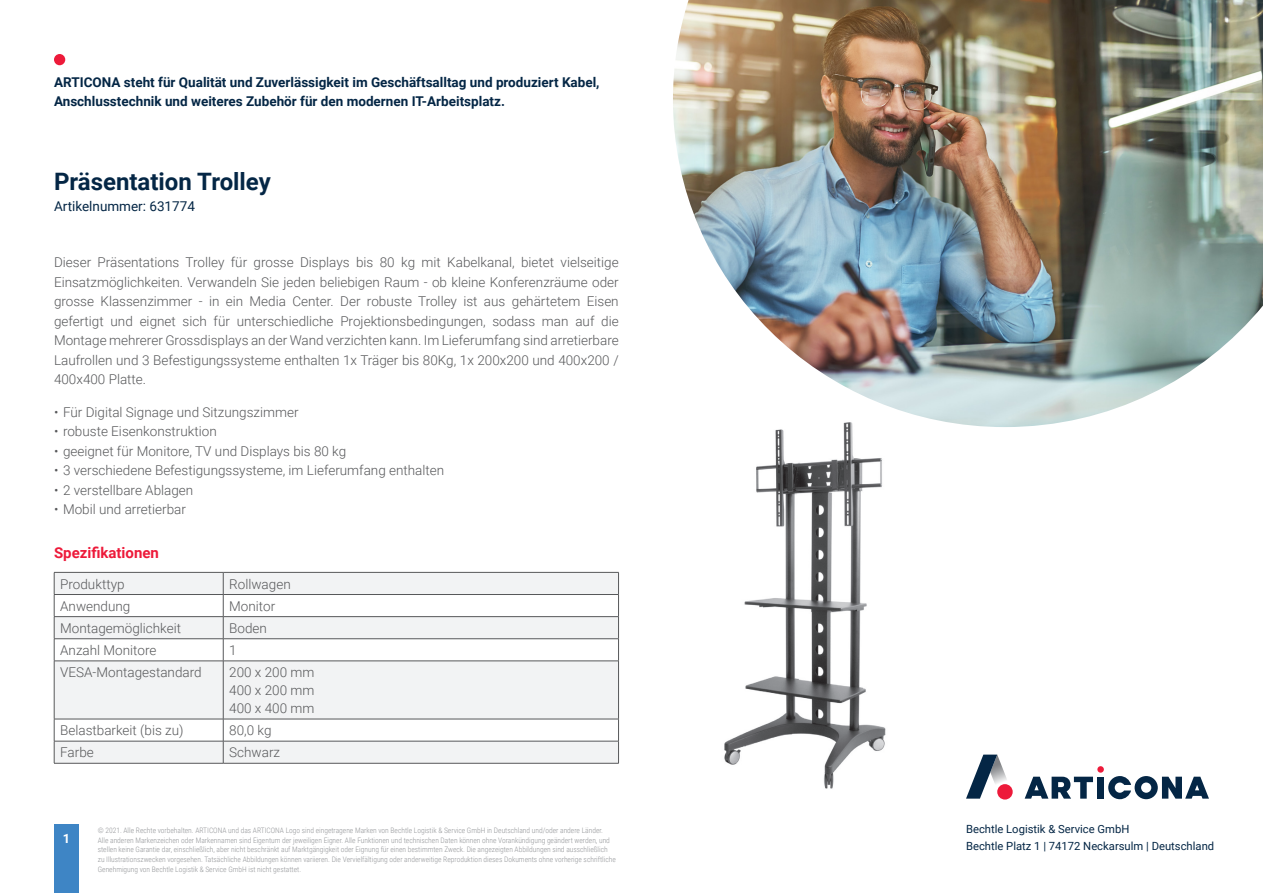
<style>
.page{position:relative;width:1263px;height:893px;background:#fff}
.page>*{position:absolute;margin:0;border:0;box-sizing:border-box;transform-origin:0 0}
.t1{font:700 24px "Roboto";color:#042645}
.t2{font:700 15px "Roboto";color:#ed1a3a}
.t3{font:300 13.5px/19.5px "Roboto";color:#57585a;text-align:justify}
.t4{font:700 13.5px/19.5px "Roboto";color:#042645}
.t5{font:13.5px "Roboto";color:#042645}
.t6{font:700 12.75px "Roboto";color:#fff}
.t7{font:11.25px/16.5px "Roboto";color:#042645}
.t8{font:300 7.5px/9.8px "Roboto Condensed";color:#939598}
</style>
<div class="page">
<img style="left:724px;top:427px;width:162px;height:362px">
<div style="left:54px;top:825px;width:25px;height:68px;background:#3e85c5"></div>
<div style="left:54px;top:54px;width:11px;height:11px;background:#ed1a3a;border-radius:50%"></div>
<div style="left:1097px;top:766px;width:7px;height:7px;background:#ed1a3a;border-radius:50%"></div>
<svg style="left:1025px;top:777px;width:68px;height:22px"></svg>
<div style="left:1097px;top:777px;width:7px;height:22px;background:#042645"></div>
<svg style="left:1108px;top:776px;width:101px;height:23px"></svg>
<svg style="left:966px;top:755px;width:47px;height:44px"></svg>
<div style="left:997px;top:784px;width:16px;height:15px;background:#ed1a3a;border-radius:50%"></div>
<img style="left:673px;top:0;width:590px;height:427px">
<svg style="left:55px;top:662px;width:563px;height:101px;fill:#f2f3f4"></svg>
<svg style="left:54px;top:572px;width:565px;height:89px"></svg>
<hr style="left:54px;top:661px;width:169px;height:1px;background:#57585a">
<hr style="left:54px;top:661px;width:1px;height:58px;background:#57585a">
<hr style="left:223px;top:661px;width:396px;height:1px;background:#57585a">
<hr style="left:223px;top:661px;width:1px;height:58px;background:#57585a">
<hr style="left:618px;top:661px;width:1px;height:58px;background:#57585a">
<hr style="left:54px;top:719px;width:169px;height:1px;background:#57585a">
<hr style="left:223px;top:719px;width:396px;height:1px;background:#57585a">
<hr style="left:54px;top:741px;width:169px;height:1px;background:#57585a">
<svg style="left:54px;top:719px;width:1px;height:44px"></svg>
<hr style="left:223px;top:741px;width:396px;height:1px;background:#57585a">
<svg style="left:223px;top:719px;width:1px;height:44px"></svg>
<svg style="left:618px;top:719px;width:1px;height:44px"></svg>
<hr style="left:54px;top:763px;width:169px;height:1px;background:#57585a">
<hr style="left:223px;top:763px;width:396px;height:1px;background:#57585a">
<p class="t4" style="left:54px;top:72px;width:547px">ARTICONA steht für Qualität und Zuverlässigkeit im Geschäftsalltag und produziert Kabel,<br>Anschlusstechnik und weiteres Zubehör für den modernen IT-Arbeitsplatz.</p>
<h1 class="t1" style="left:54px;top:165px;width:218px">Präsentation Trolley</h1>
<p class="t5" style="left:54px;top:197px;width:142px">Artikelnummer: 631774</p>
<p class="t3" style="left:54px;top:252px;width:566px">Dieser Präsentations Trolley für grosse Displays bis 80 kg mit Kabelkanal, bietet vielseitige Einsatzmöglichkeiten. Verwandeln Sie jeden beliebigen Raum - ob kleine Konferenzräume oder grosse Klassenzimmer - in ein Media Center. Der robuste Trolley ist aus gehärtetem Eisen gefertigt und eignet sich für unterschiedliche Projektionsbedingungen, sodass man auf die Montage mehrerer Grossdisplays an der Wand verzichten kann. Im Lieferumfang sind arretierbare Laufrollen und 3 Befestigungssysteme enthalten 1x Träger bis 80Kg, 1x 200x200 und 400x200 / 400x400 Platte.</p>
<p class="t3" style="left:54px;top:402px;width:246px">• Für Digital Signage und Sitzungszimmer</p>
<p class="t3" style="left:54px;top:421px;width:164px">• robuste Eisenkonstruktion</p>
<p class="t3" style="left:54px;top:441px;width:294px">• geeignet für Monitore, TV und Displays bis 80 kg</p>
<p class="t3" style="left:54px;top:460px;width:392px">• 3 verschiedene Befestigungssysteme, im Lieferumfang enthalten</p>
<p class="t3" style="left:54px;top:480px;width:141px">• 2 verstellbare Ablagen</p>
<p class="t3" style="left:54px;top:499px;width:133px">• Mobil und arretierbar</p>
<p class="t2" style="left:54px;top:542px;width:106px">Spezifikationen</p>
<p class="t3" style="left:60px;top:573px;width:66px">Produkttyp</p>
<p class="t3" style="left:229px;top:573px;width:63px">Rollwagen</p>
<p class="t3" style="left:60px;top:596px;width:72px">Anwendung</p>
<p class="t3" style="left:229px;top:596px;width:47px">Monitor</p>
<p class="t3" style="left:60px;top:618px;width:122px">Montagemöglichkeit</p>
<p class="t3" style="left:229px;top:618px;width:39px">Boden</p>
<p class="t3" style="left:60px;top:640px;width:98px">Anzahl Monitore</p>
<p class="t3" style="left:229px;top:640px;width:9px">1</p>
<p class="t3" style="left:60px;top:662px;width:143px">VESA-Montagestandard</p>
<p class="t3" style="left:229px;top:663px;width:87px;line-height:18px">200 x 200 mm 400 x 200 mm 400 x 400 mm</p>
<p class="t3" style="left:60px;top:720px;width:125px">Belastbarkeit (bis zu)</p>
<p class="t3" style="left:229px;top:720px;width:44px">80,0 kg</p>
<p class="t3" style="left:60px;top:742px;width:35px">Farbe</p>
<p class="t3" style="left:229px;top:742px;width:52px">Schwarz</p>
<p class="t6" style="left:63px;top:829px;width:9px">1</p>
<p class="t8" style="left:98px;top:825px;width:520px">© 2021. Alle Rechte vorbehalten. ARTICONA und das ARTICONA Logo sind eingetragene Marken von Bechtle Logistik &amp; Service GmbH in Deutschland und/oder andere Länder.<br>Alle anderen Markenzeichen oder Markennamen sind Eigentum der jeweiligen Eigner. Alle Funktionen und technischen Daten können ohne Vorankündigung geändert werden, und stellen keine Garantie dar, einschließlich, aber nicht beschränkt auf Marktgängigkeit oder Eignung für einen bestimmten Zweck. Die angezeigten Abbildungen sind ausschließlich zu Illustrationszwecken vorgesehen. Tatsächliche Abbildungen können variieren. Die Vervielfältigung oder anderweitige Reproduktion dieses Dokuments ohne vorherige schriftliche Genehmigung von Bechtle Logistik &amp; Service GmbH ist nicht gestattet.</p>
<p class="t7" style="left:966px;top:821px;width:250px">Bechtle Logistik &amp; Service GmbH<br>Bechtle Platz 1 | 74172 Neckarsulm | Deutschland</p>
</div>
